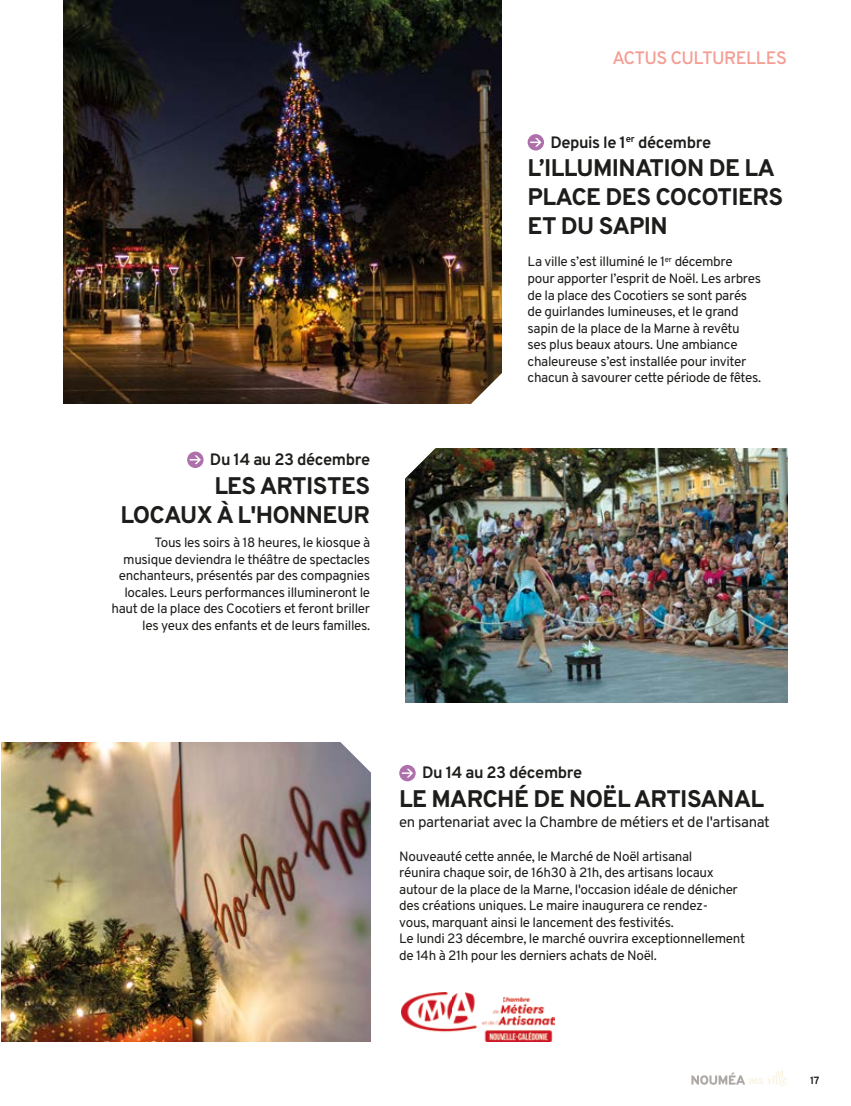
<style>
.page{position:relative;width:851px;height:1106px;background:#fff}
.page>*{position:absolute;margin:0;border:0;box-sizing:border-box;transform-origin:0 0}
.t1{font:800 24px/28.8px "Overpass";letter-spacing:-.025em;color:#1d1d1b;text-align:right}
.t2{font:600 18px "Overpass";letter-spacing:-.03em;color:#f49d93}
.t3{font:700 16.5px "Overpass";letter-spacing:-.025em;color:#1d1d1b}
.t4{font:15px "Overpass";letter-spacing:-.025em;color:#1d1d1b}
.t5{font:13.5px/16.5px "Overpass";letter-spacing:-.025em;color:#1d1d1b}
.t6{font:700 10.5px "Overpass";color:#1d1d1b}
</style>
<div class="page">
<div style="left:399px;top:765px;width:16px;height:16px;background:#ae70ab;border-radius:50%"></div>
<svg style="left:187px;top:451px;width:16px;height:17px"></svg>
<svg style="left:190px;top:455px;width:11px;height:9px"></svg>
<div style="left:527px;top:134px;width:17px;height:16px;background:#ae70ab;border-radius:50%"></div>
<svg style="left:530px;top:138px;width:11px;height:9px"></svg>
<img style="left:1px;top:743px;width:369px;height:298px">
<img style="left:405px;top:448px;width:382px;height:254px">
<img style="left:64px;top:0;width:437px;height:403px">
<img style="left:401px;top:992px;width:153px;height:49px">
<img style="left:383px;top:349px;width:143px;height:151px">
<svg style="left:318px;top:742px;width:95px;height:47px"></svg>
<svg style="left:691px;top:1070px;width:96px;height:16px"></svg>
<p class="t3" style="left:210px;top:449px;width:162px">Du 14 au 23 décembre</p>
<h1 class="t1" style="left:120px;top:471px;width:251px">LES ARTISTES<br>LOCAUX À L'HONNEUR</h1>
<p class="t5" style="left:111px;top:534px;width:260px;text-align:right">Tous les soirs à 18 heures, le kiosque à musique deviendra le théâtre de spectacles enchanteurs, présentés par des compagnies locales. Leurs performances illumineront le haut de la place des Cocotiers et feront briller les yeux des enfants et de leurs familles.</p>
<h2 class="t2" style="left:612px;top:46px;width:176px">ACTUS CULTURELLES</h2>
<p class="t3" style="left:550px;top:131px;width:162px">Depuis le 1<sup>er</sup> décembre</p>
<h1 class="t1" style="left:527px;top:154px;width:257px;text-align:left">L’ILLUMINATION DE LA<br>PLACE DES COCOTIERS<br>ET DU SAPIN</h1>
<p class="t5" style="left:527px;top:254px;width:235px">La ville s’est illuminé le 1<sup>er</sup> décembre pour apporter l’esprit de Noël. Les arbres de la place des Cocotiers se sont parés de guirlandes lumineuses, et le grand sapin de la place de la Marne à revêtu ses plus beaux atours. Une ambiance chaleureuse s’est installée pour inviter chacun à savourer cette période de fêtes.</p>
<p class="t3" style="left:422px;top:762px;width:162px">Du 14 au 23 décembre</p>
<h1 class="t1" style="left:399px;top:784px;width:366px">LE MARCHÉ DE NOËL ARTISANAL</h1>
<p class="t4" style="left:399px;top:812px;width:372px">en partenariat avec la Chambre de métiers et de l'artisanat</p>
<p class="t5" style="left:399px;top:848px;width:347px">Nouveauté cette année, le Marché de Noël artisanal<br>réunira chaque soir, de 16h30 à 21h, des artisans locaux autour de la place de la Marne, l'occasion idéale de dénicher des créations uniques. Le maire inaugurera ce rendez-<br>vous, marquant ainsi le lancement des festivités.<br>Le lundi 23 décembre, le marché ouvrira exceptionnellement de 14h à 21h pour les derniers achats de Noël.</p>
<p class="t6" style="left:809px;top:1073px;width:11px">17</p>
</div>
